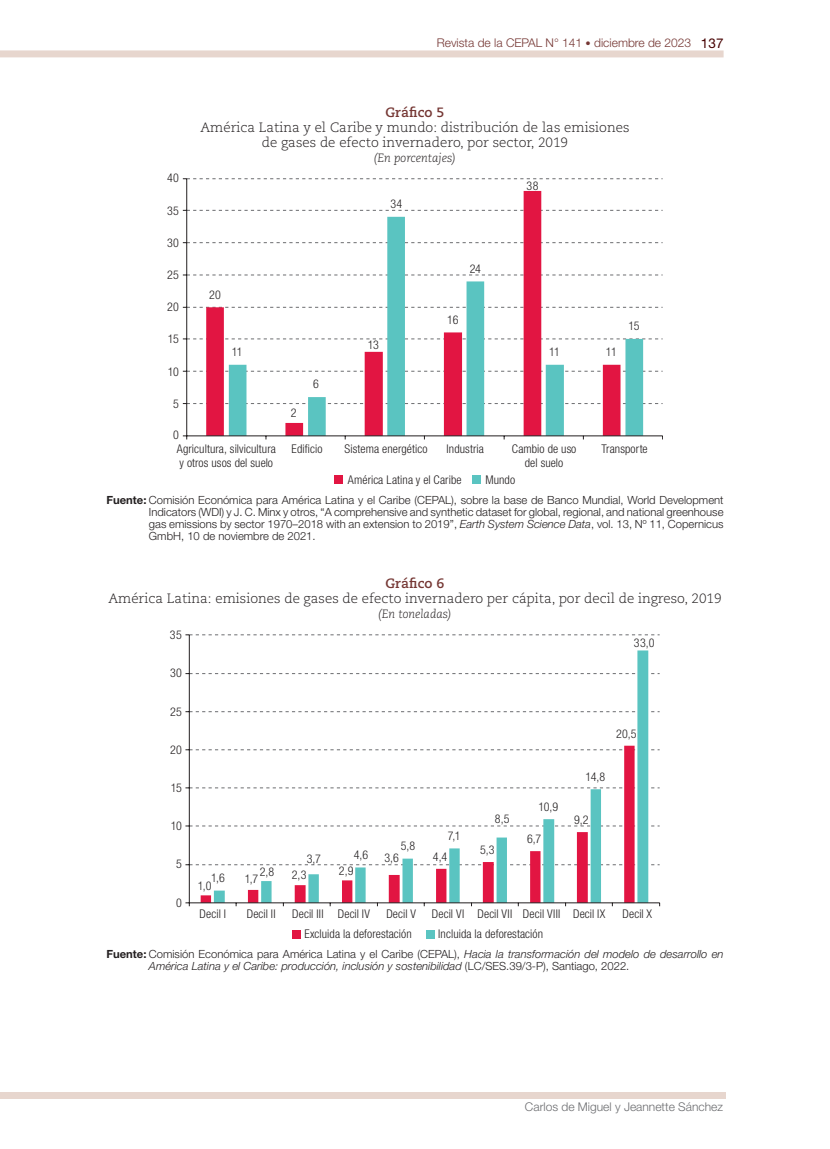
<style>
.page{position:relative;width:830px;height:1149px;background:#fff}
.page>*{position:absolute;margin:0;border:0;box-sizing:border-box;transform-origin:0 0}
._06_titulo_recuadro_cuadro_grafico_-_s-es{font:300 13.5px/15px "Caecilia LT Pro 45";color:#231f20;text-align:center}
.t1{font:300 condensed 12px/14.4px "Helvetica Neue LT Std";letter-spacing:.005em;color:#231f20}
.t2{font:300 condensed 12px "Helvetica Neue LT Std";letter-spacing:-.03em;color:#262324}
.t3{font:300 12px "Helvetica Neue LT Std";color:#753734}
.t4{font:300 12px "Helvetica Neue LT Std";color:#6c6d70}
._06_unidad_medida{font:italic 300 12px "Caecilia LT Pro 46";color:#231f20}
._07_fuente{font:300 11.25px/12px "Helvetica Neue LT Std";color:#231f20;text-align:justify}
._07_fuente-2{font:italic 300 11.25px/12px "Helvetica Neue LT Std";color:#231f20}
.s1{font-size:10.5px}
.s2{font-weight:400;font-size:13.5px;color:#460001}
.s3{font-family:"Caecilia LT Pro 75";font-weight:700;color:#753734}
.s4{font-weight:700}
.s5{font-style:italic}
.s6{font-weight:700;font-style:normal}
.s7{font-style:normal}
</style>
<div class="page">
<div style="left:0;top:1091px;width:725px;height:7px;background:#e7d6ce"></div>
<div style="left:0;top:50px;width:723px;height:7px;background:#e7d6ce"></div>
<svg style="left:620px;top:243px;width:22px;height:192px"></svg>
<svg style="left:206px;top:191px;width:414px;height:244px"></svg>
<hr style="left:186px;top:179px;width:1px;height:257px;background:#231f20">
<svg style="left:183px;top:403px;width:479px;height:1px"></svg>
<svg style="left:183px;top:371px;width:479px;height:1px"></svg>
<svg style="left:183px;top:338px;width:479px;height:1px"></svg>
<svg style="left:183px;top:307px;width:479px;height:1px"></svg>
<svg style="left:183px;top:274px;width:479px;height:2px"></svg>
<svg style="left:183px;top:242px;width:479px;height:1px"></svg>
<svg style="left:183px;top:210px;width:479px;height:1px"></svg>
<svg style="left:183px;top:178px;width:479px;height:1px"></svg>
<hr style="left:187px;top:435px;width:475px;height:1px;background:#231f20">
<div style="left:472px;top:475px;width:8px;height:8px;background:#5ac4c1"></div>
<div style="left:334px;top:475px;width:9px;height:8px;background:#e21542"></div>
<svg style="left:214px;top:650px;width:434px;height:252px"></svg>
<hr style="left:189px;top:634px;width:1px;height:268px;background:#231f20">
<svg style="left:185px;top:864px;width:474px;height:1px"></svg>
<svg style="left:185px;top:825px;width:474px;height:1px"></svg>
<svg style="left:185px;top:787px;width:474px;height:1px"></svg>
<svg style="left:185px;top:749px;width:474px;height:1px"></svg>
<svg style="left:185px;top:711px;width:474px;height:1px"></svg>
<svg style="left:185px;top:673px;width:474px;height:1px"></svg>
<svg style="left:185px;top:634px;width:474px;height:1px"></svg>
<hr style="left:189px;top:902px;width:470px;height:1px;background:#231f20">
<div style="left:292px;top:929px;width:8px;height:9px;background:#e21542"></div>
<div style="left:425px;top:929px;width:9px;height:9px;background:#5ac4c1"></div>
<p class="t3" style="left:436px;top:35px;width:288px">Revista de la CEPAL N° 141 <span class="s1">•</span> diciembre de 2023 <span class="s2">137</span></p>
<p class="t1" style="left:167px;top:171px;width:13px">40</p>
<p class="t1" style="left:167px;top:203px;width:13px">35</p>
<p class="t1" style="left:167px;top:235px;width:13px">30</p>
<p class="t1" style="left:167px;top:268px;width:13px">25</p>
<p class="t1" style="left:167px;top:299px;width:13px">20</p>
<p class="t1" style="left:168px;top:331px;width:13px">15</p>
<p class="t1" style="left:168px;top:364px;width:13px">10</p>
<p class="t1" style="left:173px;top:396px;width:7px">5</p>
<p class="t1" style="left:173px;top:428px;width:7px">0</p>
<p class="_06_titulo_recuadro_cuadro_grafico_-_s-es" style="left:200px;top:104px;width:430px"><span class="s3">Gráfico 5<br></span>América Latina y el Caribe y mundo: distribución de las emisiones de gases de efecto invernadero, por sector, 2019</p>
<p class="_06_unidad_medida" style="left:373px;top:150px;width:85px">(En porcentajes)</p>
<p class="t2" style="left:209px;top:287px;width:13px">20</p>
<p class="t2" style="left:231px;top:345px;width:12px">11</p>
<p class="t2" style="left:290px;top:406px;width:7px">2</p>
<p class="t2" style="left:313px;top:377px;width:7px">6</p>
<p class="t2" style="left:390px;top:197px;width:13px">34</p>
<p class="t2" style="left:368px;top:338px;width:13px">13</p>
<p class="t2" style="left:469px;top:261px;width:13px">24</p>
<p class="t2" style="left:447px;top:312px;width:13px">16</p>
<p class="t2" style="left:526px;top:179px;width:13px">38</p>
<p class="t2" style="left:549px;top:345px;width:12px">11</p>
<p class="t2" style="left:605px;top:345px;width:12px">11</p>
<p class="t2" style="left:628px;top:319px;width:13px">15</p>
<p class="t1" style="left:177px;top:441px;width:100px">Agricultura, silvicultura y otros usos del suelo</p>
<p class="t1" style="left:291px;top:441px;width:33px">Edificio</p>
<p class="t1" style="left:344px;top:441px;width:84px">Sistema energético</p>
<p class="t1" style="left:446px;top:441px;width:39px">Industria</p>
<p class="t1" style="left:511px;top:441px;width:66px;text-align:center">Cambio de uso del suelo</p>
<p class="t1" style="left:601px;top:441px;width:48px">Transporte</p>
<p class="t1" style="left:348px;top:472px;width:115px">América Latina y el Caribe</p>
<p class="t1" style="left:485px;top:472px;width:31px">Mundo</p>
<p class="_07_fuente" style="left:149px;top:493px;width:576px;text-indent:-43px"><span class="s4">Fuente:</span> Comisión Económica para América Latina y el Caribe (CEPAL), sobre la base de Banco Mundial, World Development Indicators (WDI) y J. C. Minx y otros, “A comprehensive and synthetic dataset for global, regional, and national greenhouse gas emissions by sector 1970–2018 with an extension to 2019”, <span class="s5">Earth System Science Data</span>, vol. 13, Nº 11, Copernicus GmbH, 10 de noviembre de 2021.</p>
<p class="_06_titulo_recuadro_cuadro_grafico_-_s-es" style="left:108px;top:575px;width:614px"><span class="s3">Gráfico 6<br></span>América Latina: emisiones de gases de efecto invernadero per cápita, por decil de ingreso, 2019</p>
<p class="_06_unidad_medida" style="left:377px;top:606px;width:76px">(En toneladas)</p>
<p class="t1" style="left:170px;top:627px;width:13px">35</p>
<p class="t1" style="left:170px;top:665px;width:13px">30</p>
<p class="t1" style="left:170px;top:704px;width:13px">25</p>
<p class="t1" style="left:170px;top:742px;width:13px">20</p>
<p class="t1" style="left:171px;top:780px;width:13px">15</p>
<p class="t1" style="left:170px;top:818px;width:13px">10</p>
<p class="t1" style="left:176px;top:856px;width:7px">5</p>
<p class="t2" style="left:211px;top:871px;width:15px">1,6</p>
<p class="t2" style="left:198px;top:878px;width:15px">1,0</p>
<p class="t2" style="left:306px;top:851px;width:16px">3,7</p>
<p class="t2" style="left:353px;top:847px;width:16px">4,6</p>
<p class="t2" style="left:245px;top:871px;width:15px">1,7</p>
<p class="t2" style="left:292px;top:867px;width:16px">2,3</p>
<p class="t2" style="left:339px;top:863px;width:16px">2,9</p>
<p class="t2" style="left:259px;top:864px;width:16px">2,8</p>
<p class="t2" style="left:447px;top:828px;width:14px">7,1</p>
<p class="t2" style="left:400px;top:839px;width:16px">5,8</p>
<p class="t2" style="left:384px;top:850px;width:16px">3,6</p>
<p class="t2" style="left:433px;top:849px;width:16px">4,4</p>
<p class="t2" style="left:633px;top:635px;width:22px">33,0</p>
<p class="t2" style="left:494px;top:812px;width:16px">8,5</p>
<p class="t2" style="left:480px;top:842px;width:16px">5,3</p>
<p class="t2" style="left:538px;top:799px;width:21px">10,9</p>
<p class="t2" style="left:527px;top:831px;width:16px">6,7</p>
<p class="t2" style="left:615px;top:726px;width:22px">20,5</p>
<p class="t2" style="left:585px;top:769px;width:21px">14,8</p>
<p class="t2" style="left:574px;top:812px;width:16px">9,2</p>
<p class="t1" style="left:176px;top:895px;width:7px">0</p>
<p class="t1" style="left:199px;top:905px;width:28px">Decil I</p>
<p class="t1" style="left:246px;top:905px;width:30px">Decil II</p>
<p class="t1" style="left:292px;top:905px;width:79px">Decil III Decil IV</p>
<p class="t1" style="left:386px;top:905px;width:31px">Decil V</p>
<p class="t1" style="left:431px;top:905px;width:175px">Decil VI Decil VII Decil VIII Decil IX</p>
<p class="t1" style="left:622px;top:905px;width:31px">Decil X</p>
<p class="t1" style="left:304px;top:926px;width:109px">Excluida la deforestación</p>
<p class="t1" style="left:438px;top:926px;width:106px">Incluida la deforestación</p>
<p class="_07_fuente-2" style="left:149px;top:947px;width:576px;text-indent:-43px"><span class="s6">Fuente:</span> <span class="s7">Comisión Económica para América Latina y el Caribe (CEPAL),</span> Hacia la transformación del modelo de desarrollo en<br>América Latina y el Caribe: producción, inclusión y sostenibilidad <span class="s7">(LC/SES.39/3-P), Santiago, 2022.</span></p>
<p class="t4" style="left:524px;top:1099px;width:199px">Carlos de Miguel y Jeannette Sánchez</p>
</div>
